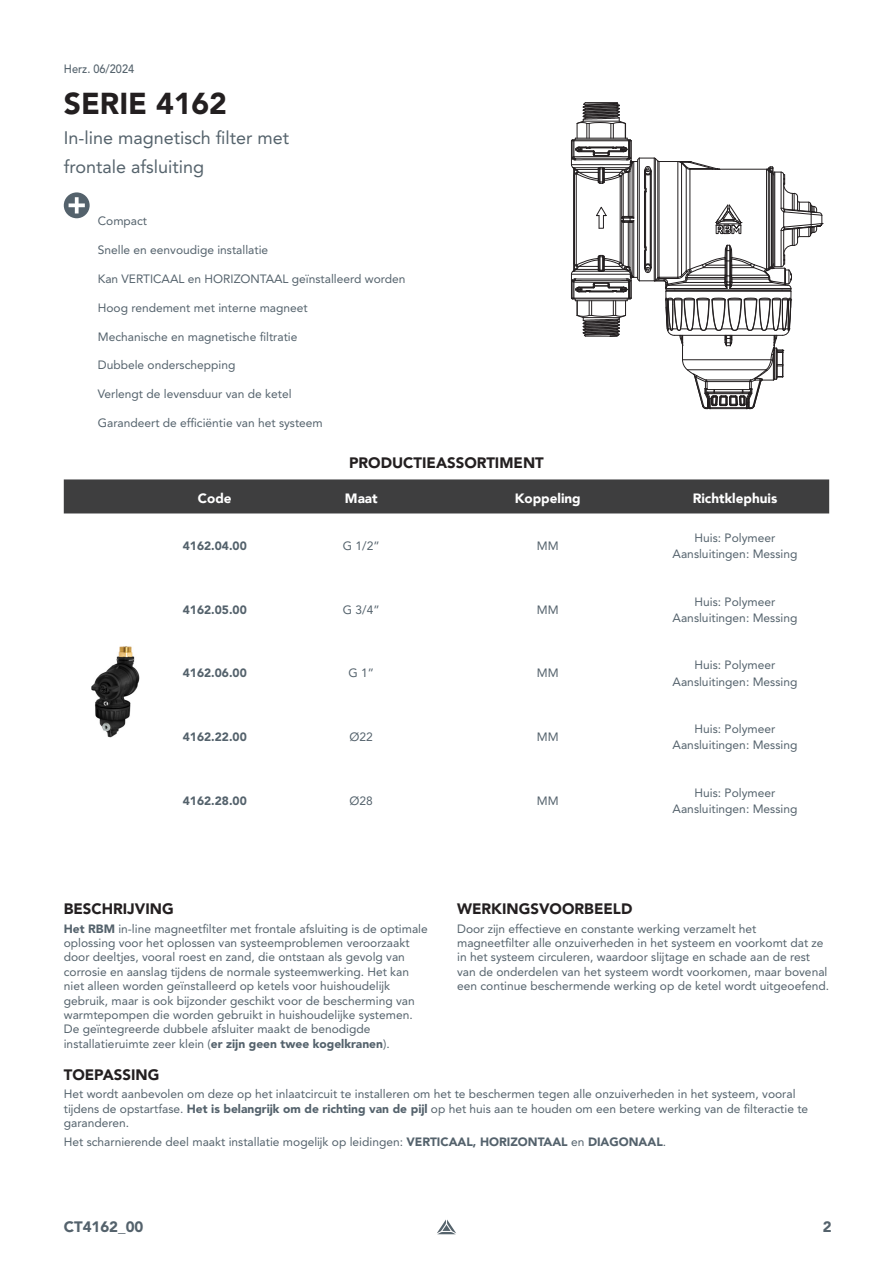
<style>
.page{position:relative;width:893px;height:1263px;background:#fff}
.page>*{position:absolute;margin:0;border:0;box-sizing:border-box;transform-origin:0 0}
.t1{font:900 30px "Avenir LT Pro";color:#231f20}
.t2{font:18px "Avenir LT Pro";color:#55636c}
.t3{font:900 15px "Avenir LT Pro";color:#231f20}
.t4{font:900 15px "Avenir LT Pro";color:#54626c}
.t5{font:900 13.5px "Avenir";color:#fff}
.t6{font:12px/14.4px "Avenir LT Pro";color:#54626c}
.t7{font:900 12px "Avenir LT Pro";color:#54626c}
.t8{font:500 12px "Avenir LT Pro";color:#54626c;scale:.91 1}
.s1{font-weight:900}
</style>
<div class="page">
<svg style="left:437px;top:1219px;width:19px;height:15px"></svg>
<div style="left:64px;top:479px;width:765px;height:34px;background:#3e3e3f"></div>
<div style="left:64px;top:192px;width:26px;height:26px;background:#54626c;border-radius:50%"></div>
<svg style="left:69px;top:197px;width:16px;height:16px"></svg>
<svg style="left:571px;top:102px;width:252px;height:307px"></svg>
<img style="left:91px;top:646px;width:49px;height:92px">
<p class="t8" style="left:64px;top:62px;width:79px">Herz. 06/2024</p>
<p class="t1" style="left:64px;top:86px;width:165px">SERIE 4162</p>
<p class="t2" style="left:64px;top:126px;width:227px">In-line magnetisch filter met</p>
<p class="t2" style="left:64px;top:156px;width:142px">frontale afsluiting</p>
<p class="t6" style="left:98px;top:214px;width:51px">Compact</p>
<p class="t6" style="left:98px;top:243px;width:172px">Snelle en eenvoudige installatie</p>
<p class="t6" style="left:98px;top:272px;width:309px">Kan VERTICAAL en HORIZONTAAL geïnstalleerd worden</p>
<p class="t6" style="left:98px;top:300px;width:211px">Hoog rendement met interne magneet</p>
<p class="t6" style="left:98px;top:329px;width:201px">Mechanische en magnetische filtratie</p>
<p class="t6" style="left:98px;top:358px;width:139px">Dubbele onderschepping</p>
<p class="t6" style="left:98px;top:387px;width:195px">Verlengt de levensduur van de ketel</p>
<p class="t6" style="left:98px;top:416px;width:227px">Garandeert de efficiëntie van het systeem</p>
<p class="t3" style="left:349px;top:454px;width:196px">PRODUCTIEASSORTIMENT</p>
<p class="t5" style="left:198px;top:487px;width:35px">Code</p>
<p class="t5" style="left:345px;top:487px;width:34px">Maat</p>
<p class="t5" style="left:515px;top:487px;width:68px">Koppeling</p>
<p class="t5" style="left:693px;top:487px;width:86px">Richtklephuis</p>
<p class="t7" style="left:183px;top:538px;width:65px">4162.04.00</p>
<p class="t6" style="left:343px;top:538px;width:38px">G 1/2”</p>
<p class="t6" style="left:537px;top:538px;width:23px">MM</p>
<p class="t6" style="left:695px;top:530px;width:82px">Huis: Polymeer</p>
<p class="t6" style="left:673px;top:547px;width:126px">Aansluitingen: Messing</p>
<p class="t7" style="left:183px;top:602px;width:65px">4162.05.00</p>
<p class="t6" style="left:343px;top:602px;width:38px">G 3/4”</p>
<p class="t6" style="left:537px;top:602px;width:23px">MM</p>
<p class="t7" style="left:183px;top:666px;width:65px">4162.06.00</p>
<p class="t6" style="left:348px;top:666px;width:27px">G 1”</p>
<p class="t6" style="left:537px;top:666px;width:23px">MM</p>
<p class="t7" style="left:183px;top:730px;width:65px">4162.22.00</p>
<p class="t6" style="left:350px;top:730px;width:25px">Ø22</p>
<p class="t6" style="left:537px;top:730px;width:23px">MM</p>
<p class="t7" style="left:183px;top:794px;width:65px">4162.28.00</p>
<p class="t6" style="left:350px;top:794px;width:25px">Ø28</p>
<p class="t6" style="left:537px;top:794px;width:23px">MM</p>
<p class="t6" style="left:695px;top:594px;width:82px">Huis: Polymeer</p>
<p class="t6" style="left:673px;top:610px;width:126px">Aansluitingen: Messing</p>
<p class="t6" style="left:695px;top:658px;width:82px">Huis: Polymeer</p>
<p class="t6" style="left:673px;top:674px;width:126px">Aansluitingen: Messing</p>
<p class="t6" style="left:695px;top:722px;width:82px">Huis: Polymeer</p>
<p class="t6" style="left:673px;top:738px;width:126px">Aansluitingen: Messing</p>
<p class="t6" style="left:695px;top:785px;width:82px">Huis: Polymeer</p>
<p class="t6" style="left:673px;top:802px;width:126px">Aansluitingen: Messing</p>
<p class="t3" style="left:64px;top:900px;width:111px">BESCHRIJVING</p>
<p class="t6" style="left:64px;top:921px;width:366px"><span class="s1">Het RBM</span> in-line magneetfilter met frontale afsluiting is de optimale oplossing voor het oplossen van systeemproblemen veroorzaakt door deeltjes, vooral roest en zand, die ontstaan als gevolg van corrosie en aanslag tijdens de normale systeemwerking. Het kan niet alleen worden geïnstalleerd op ketels voor huishoudelijk gebruik, maar is ook bijzonder geschikt voor de bescherming van warmtepompen die worden gebruikt in huishoudelijke systemen.<br>De geïntegreerde dubbele afsluiter maakt de benodigde installatieruimte zeer klein (<span class="s1">er zijn geen twee kogelkranen</span>).</p>
<p class="t3" style="left:457px;top:900px;width:177px">WERKINGSVOORBEELD</p>
<p class="t6" style="left:457px;top:921px;width:373px">Door zijn effectieve en constante werking verzamelt het magneetfilter alle onzuiverheden in het systeem en voorkomt dat ze in het systeem circuleren, waardoor slijtage en schade aan de rest van de onderdelen van het systeem wordt voorkomen, maar bovenal een continue beschermende werking op de ketel wordt uitgeoefend.</p>
<p class="t3" style="left:64px;top:1065px;width:97px">TOEPASSING</p>
<p class="t6" style="left:64px;top:1087px;width:746px">Het wordt aanbevolen om deze op het inlaatcircuit te installeren om het te beschermen tegen alle onzuiverheden in het systeem, vooral tijdens de opstartfase. <span class="s1">Het is belangrijk om de richting van de pijl</span> op het huis aan te houden om een betere werking van de filteractie te garanderen.</p>
<p class="t6" style="left:64px;top:1134px;width:604px">Het scharnierende deel maakt installatie mogelijk op leidingen: <span class="s1">VERTICAAL, HORIZONTAAL</span> en <span class="s1">DIAGONAAL</span>.</p>
<p class="t4" style="left:64px;top:1218px;width:81px">CT4162_00</p>
<p class="t4" style="left:823px;top:1218px;width:10px">2</p>
</div>
